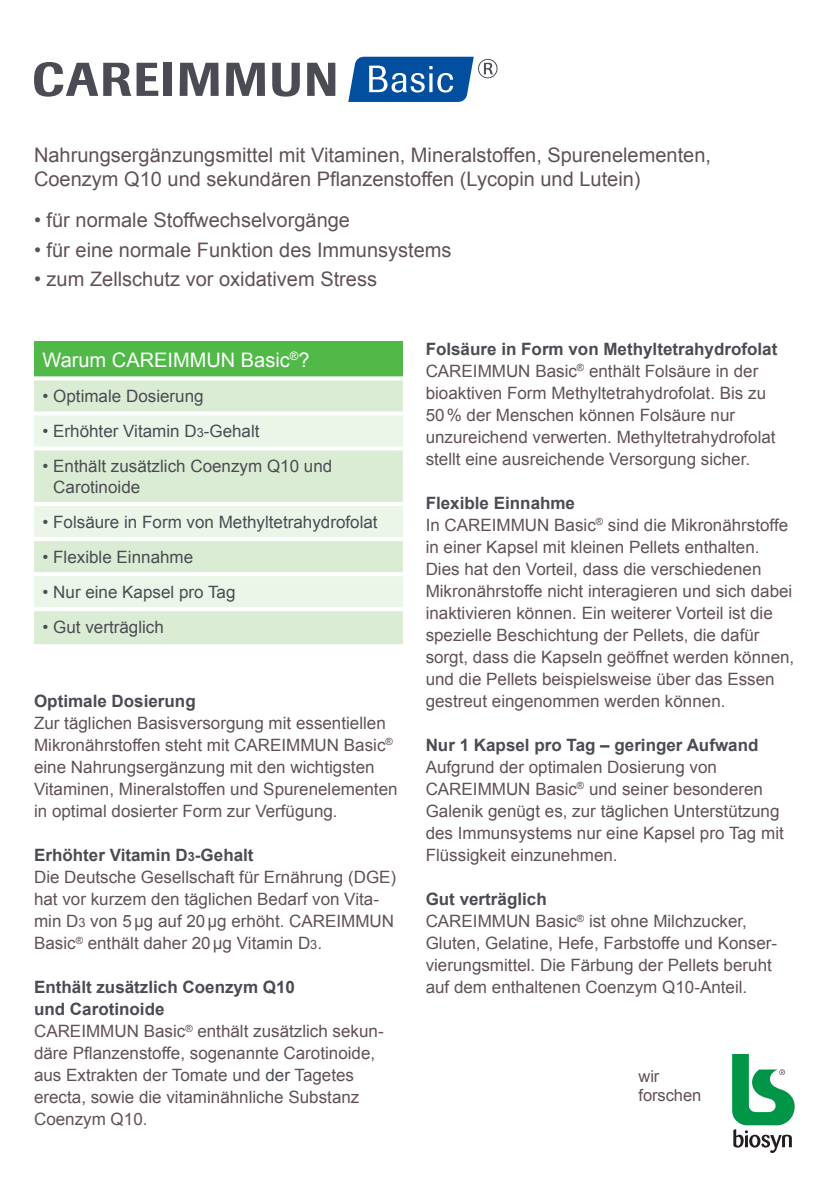
<style>
.page{position:relative;width:840px;height:1191px;background:#fff}
.page>*{position:absolute;margin:0;border:0;box-sizing:border-box;transform-origin:0 0}
.t1{font:20px/24px "Arial";color:#605159}
.t2{font:20px "Arial";color:#fff}
.t3{font:17px/22px "Arial";color:#605159}
.t4{font:17px/20.4px "Arial";color:#4b4c53}
.t5{font:700 17px "Arial";color:#4b4c53}
.t6{font:16.6px/18.8px "Arial";letter-spacing:-.005em;color:#605159}
.s1{font-size:12.8px}
.s2{font-weight:700;color:#4b4c53}
.s3{font-weight:700;font-size:12.8px;color:#4b4c53}
.s4{color:#4b4c53}
</style>
<div class="page">
<svg style="left:732px;top:1054px;width:62px;height:99px"></svg>
<div style="left:34px;top:341px;width:369px;height:37px;background:#51b948"></div>
<div style="left:34px;top:380px;width:369px;height:264px;background:#dbecd4"></div>
<svg style="left:34px;top:415px;width:369px;height:192px;background:#e3f0de"></svg>
<svg style="left:34px;top:376px;width:369px;height:2px"></svg>
<svg style="left:34px;top:411px;width:369px;height:4px"></svg>
<hr style="left:34px;top:446px;width:369px;height:4px;background:#fff">
<hr style="left:34px;top:502px;width:369px;height:4px;background:#fff">
<hr style="left:34px;top:537px;width:369px;height:4px;background:#fff">
<hr style="left:34px;top:572px;width:369px;height:4px;background:#fff">
<hr style="left:34px;top:607px;width:369px;height:4px;background:#fff">
<svg style="left:348px;top:57px;width:149px;height:45px"></svg>
<svg style="left:34px;top:62px;width:124px;height:35px"></svg>
<div style="left:163px;top:63px;width:9px;height:33px;background:#4b4c53"></div>
<svg style="left:179px;top:63px;width:39px;height:33px"></svg>
<svg style="left:226px;top:63px;width:39px;height:33px"></svg>
<svg style="left:272px;top:63px;width:27px;height:34px"></svg>
<svg style="left:307px;top:63px;width:28px;height:33px"></svg>
<p class="t1" style="left:34px;top:143px;width:678px">Nahrungsergänzungsmittel mit Vitaminen, Mineralstoffen, Spurenelementen,<br>Coenzym Q10 und sekundären Pflanzenstoffen (Lycopin und Lutein)</p>
<p class="t1" style="left:34px;top:208px;width:317px">• für normale Stoffwechselvorgänge</p>
<p class="t1" style="left:34px;top:238px;width:419px">• für eine normale Funktion des Immunsystems</p>
<p class="t1" style="left:34px;top:267px;width:344px">• zum Zellschutz vor oxidativem Stress</p>
<p class="t2" style="left:43px;top:347px;width:268px">Warum CAREIMMUN Basic<sup>®</sup>?</p>
<p class="t4" style="left:43px;top:386px;width:162px">• Optimale Dosierung</p>
<p class="t4" style="left:43px;top:421px;width:218px">• Erhöhter Vitamin D<span class="s1">3</span>-Gehalt</p>
<p class="t4" style="left:53px;top:456px;width:280px;text-indent:-11px">• Enthält zusätzlich Coenzym Q10 und<br>Carotinoide</p>
<p class="t4" style="left:43px;top:512px;width:336px">• Folsäure in Form von Methyltetrahydrofolat</p>
<p class="t4" style="left:43px;top:547px;width:152px">• Flexible Einnahme</p>
<p class="t4" style="left:43px;top:582px;width:194px">• Nur eine Kapsel pro Tag</p>
<p class="t4" style="left:43px;top:617px;width:123px">• Gut verträglich</p>
<p class="t5" style="left:34px;top:690px;width:163px">Optimale Dosierung</p>
<p class="t3" style="left:34px;top:712px;width:365px">Zur täglichen Basisversorgung mit essentiellen Mikronährstoffen steht mit CAREIMMUN Basic<sup>® </sup>eine Nahrungsergänzung mit den wichtigsten Vitaminen, Mineralstoffen und Spurenelementen in optimal dosierter Form zur Verfügung.</p>
<p class="t3" style="left:34px;top:844px;width:363px"><span class="s2">Erhöhter Vitamin D</span><span class="s3">3</span><span class="s2">-Gehalt<br></span>Die Deutsche Gesellschaft für Ernährung (DGE) hat vor kurzem den täglichen Bedarf von Vita&shy;min D<span class="s1">3</span> von 5µg auf 20µg erhöht. CAREIMMUN Basic<sup>®</sup> enthält daher 20µg Vitamin D<span class="s1">3</span>.</p>
<p class="t3" style="left:34px;top:976px;width:351px"><span class="s2">Enthält zusätzlich Coenzym Q10<br>und Carotinoide<br></span>CAREIMMUN Basic<sup>®</sup> enthält zusätzlich sekun&shy;däre Pflanzenstoffe, sogenannte Carotinoide, aus Extrakten der Tomate und <span class="s4">der</span> Tagetes erecta, sowie die vitaminähnliche Substanz Coenzym Q10.</p>
<p class="t3" style="left:425px;top:338px;width:353px"><span class="s2">Folsäure in Form von Methyltetrahydrofolat </span>CAREIMMUN Basic<sup>®</sup> enthält Folsäure in der bioaktiven Form Methyltetrahydrofolat. Bis zu 50% der Menschen können Folsäure nur unzureichend verwerten. Methyltetrahydrofolat stellt eine ausreichende Versorgung sicher.</p>
<p class="t3" style="left:425px;top:492px;width:370px"><span class="s2">Flexible Einnahme<br></span>In CAREIMMUN Basic<sup>®</sup> sind die Mikronährstoffe in einer Kapsel mit kleinen Pellets enthalten.<br>Dies hat den Vorteil, dass die verschiedenen Mikronährstoffe nicht interagieren und sich dabei inaktivieren können. Ein weiterer Vorteil ist die spezielle Beschichtung der Pellets, die dafür sorgt, dass die Kapseln geöffnet werden können, und die Pellets beispielsweise über das Essen gestreut eingenommen werden können.</p>
<p class="t5" style="left:425px;top:734px;width:334px">Nur 1 Kapsel pro Tag – geringer Aufwand</p>
<p class="t3" style="left:425px;top:756px;width:359px">Aufgrund der optimalen Dosierung von CAREIMMUN Basic<sup>®</sup> und seiner besonderen Galenik genügt es, zur täglichen Unterstützung des Immunsystems nur eine Kapsel pro Tag mit Flüssigkeit einzunehmen.</p>
<p class="t3" style="left:425px;top:888px;width:353px"><span class="s2">Gut verträglich<br></span>CAREIMMUN Basic<sup>®</sup> ist ohne Milchzucker, Gluten, Gelatine, Hefe, Farbstoffe und Konser&shy;vierungsmittel. Die Färbung der Pellets beruht auf dem enthaltenen Coenzym Q10-Anteil.</p>
<p class="t6" style="left:638px;top:1066px;width:64px">wir forschen</p>
</div>
